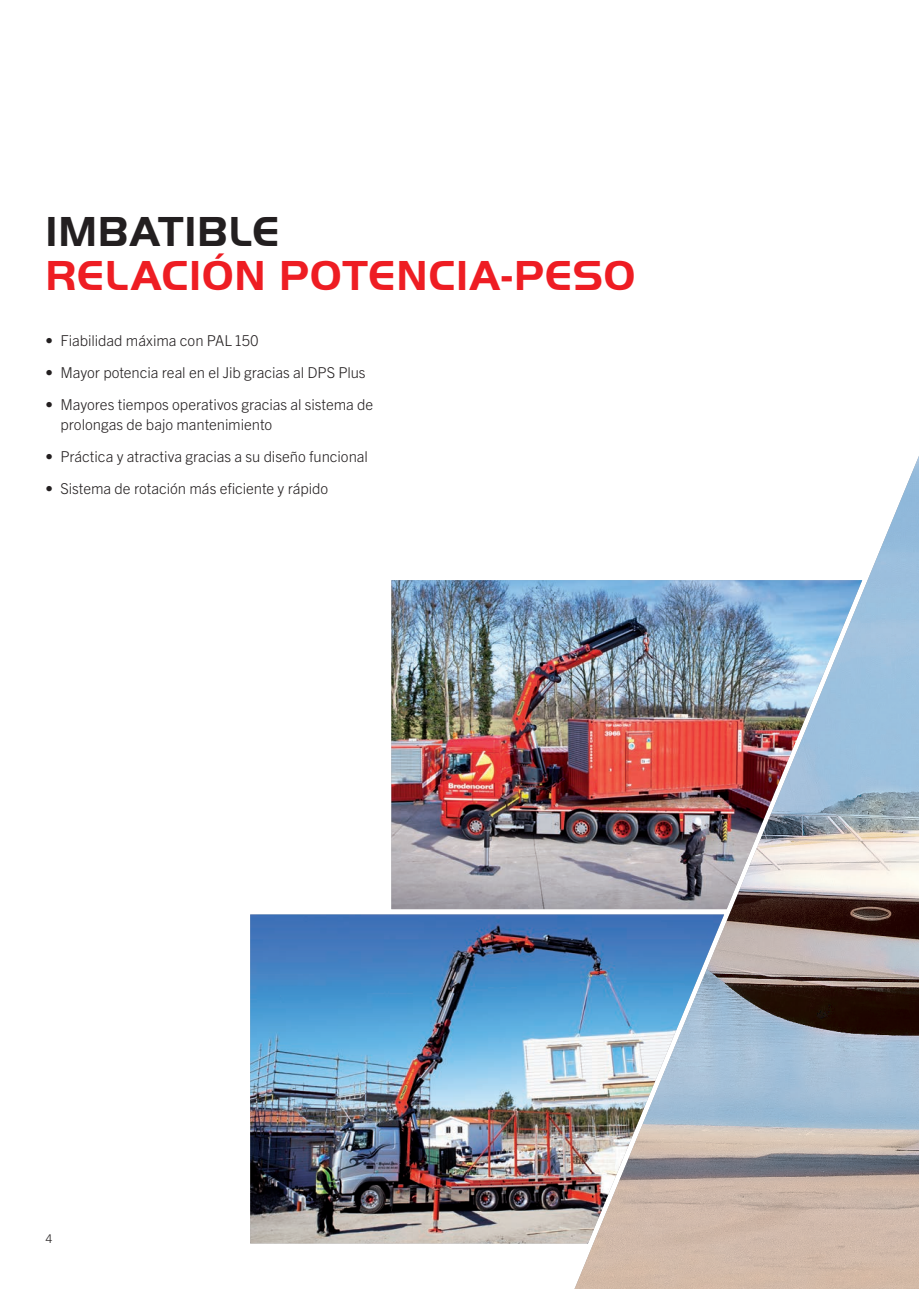
<style>
.page{position:relative;width:919px;height:1289px;background:#fff}
.page>*{position:absolute;margin:0;border:0;box-sizing:border-box;transform-origin:0 0}
.t1{font:700 43.5px "Palfinger Handel Gothic";letter-spacing:.02em;color:#ee1d23}
.t2{font:700 43.5px "Palfinger Handel Gothic";letter-spacing:.015em;color:#231f20}
.t3{font:300 15px/19.5px "Trade Gothic Next LT Pro";letter-spacing:-.005em;color:#231f20}
.t4{font:300 12px "Trade Gothic Next LT Pro";color:#231f20}
</style>
<div class="page">
<img style="left:574px;top:458px;width:344px;height:830px">
<img style="left:250px;top:914px;width:474px;height:329px">
<img style="left:391px;top:580px;width:471px;height:329px">
<h1 class="t2" style="left:45px;top:207px;width:235px">IMBATIBLE</h1>
<h1 class="t1" style="left:45px;top:250px;width:591px">RELACIÓN POTENCIA-PESO</h1>
<p class="t3" style="left:45px;top:329px;width:215px">• Fiabilidad máxima con PAL 150</p>
<p class="t3" style="left:45px;top:361px;width:321px">• Mayor potencia real en el Jib gracias al DPS Plus</p>
<p class="t3" style="left:60px;top:394px;width:314px;text-indent:-15px">• Mayores tiempos operativos gracias al sistema de prolongas de bajo mantenimiento</p>
<p class="t3" style="left:45px;top:445px;width:324px">• Práctica y atractiva gracias a su diseño funcional</p>
<p class="t3" style="left:45px;top:478px;width:284px">• Sistema de rotación más eficiente y rápido</p>
<p class="t4" style="left:45px;top:1230px;width:8px">4</p>
</div>
